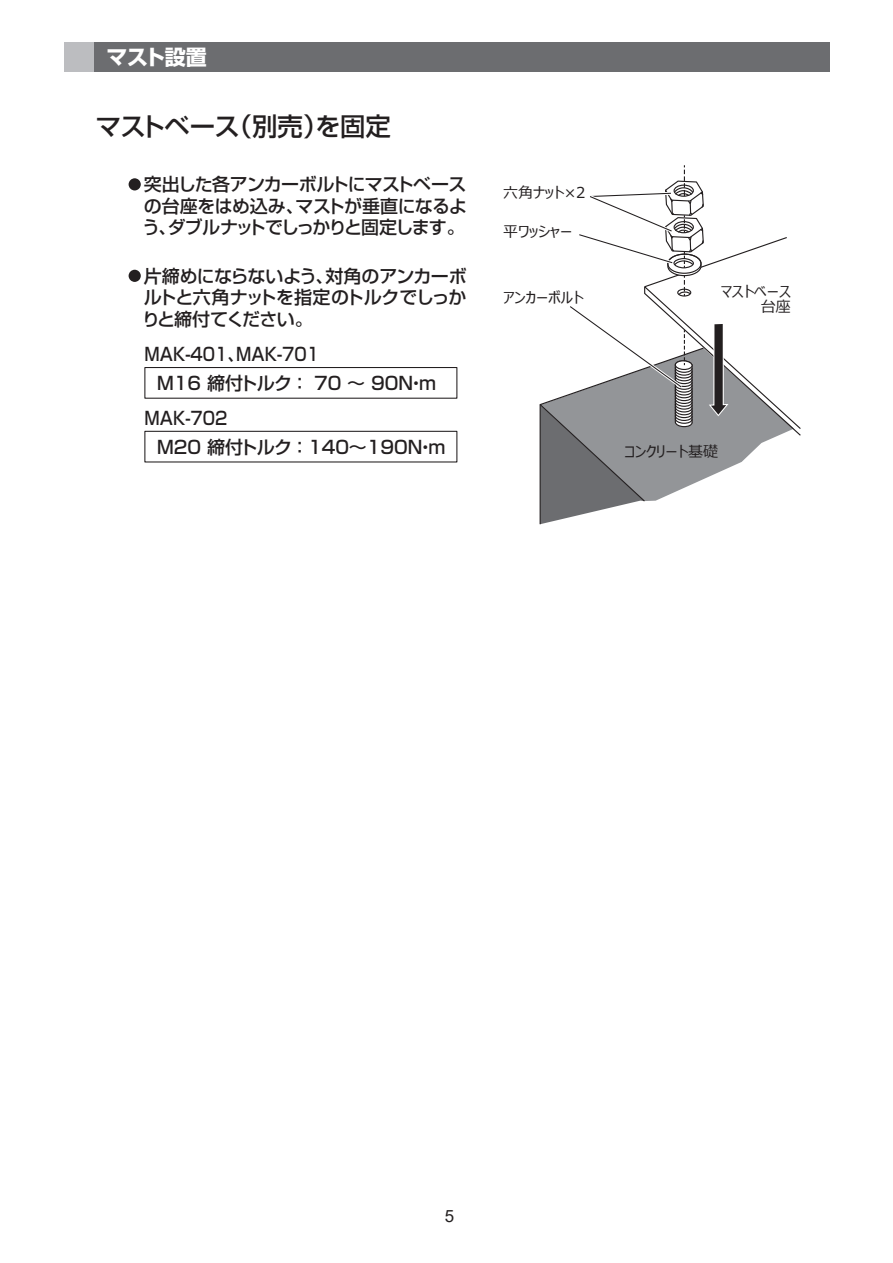
<style>
.page{position:relative;width:893px;height:1263px;background:#fff}
.page>*{position:absolute;margin:0;border:0;box-sizing:border-box;transform-origin:0 0}
.t1{font:500 25.35px "Shin Go Pro";letter-spacing:-.03em;color:#231f20}
.t2{font:700 21px "Shin Go Pro";letter-spacing:-.01em;color:#fff}
.t3{font:500 18px/21.6px "Shin Go Pro";letter-spacing:-.03em;color:#231f20;text-align:justify}
.t4{font:500 18px "Shin Go Pro";color:#231f20}
.t5{font:500 18px "Shin Go Pro";color:#231f20;scale:.9 1}
.t6{font:500 18px "Shin Go Pro";letter-spacing:-.03em;color:#231f20;scale:.9 1}
.t7{font:16.95px "Arial";color:#231f20}
.t8{font:15px/14.9px "Meiryo UI";color:#231f20;text-align:right}
.s1{font-weight:300}
</style>
<div class="page">
<div style="left:64px;top:43px;width:765px;height:29px;background:#6c6d70"></div>
<div style="left:64px;top:43px;width:30px;height:29px;background:#bcbdc0"></div>
<div style="left:125px;top:175px;width:20px;height:19px;border:4px solid #fff;border-radius:50%"></div>
<div style="left:125px;top:266px;width:20px;height:20px;border:4px solid #fff;border-radius:50%"></div>
<div style="left:144px;top:367px;width:313px;height:32px;border:1px solid #231f20"></div>
<div style="left:144px;top:431px;width:313px;height:31px;border:1px solid #231f20"></div>
<svg style="left:539px;top:165px;width:262px;height:359px"></svg>
<p class="t2" style="left:106px;top:40px;width:102px">マスト設置</p>
<h1 class="t1" style="left:96px;top:106px;width:296px">マストベース（別売）を固定</h1>
<p class="t3" style="left:142px;top:171px;width:326px;text-indent:-16px"><span class="s1">●</span>突出した各アンカーボルトにマストベースの台座をはめ込み、マストが垂直になるよう、ダブルナットでしっかりと固定します。</p>
<p class="t3" style="left:142px;top:263px;width:326px;text-indent:-16px"><span class="s1">●</span>片締めにならないよう、対角のアンカーボルトと六角ナットを指定のトルクでしっかりと締付てください。</p>
<p class="t5" style="left:145px;top:339px;width:195px">MAK-401、MAK-701</p>
<p class="t4" style="left:156px;top:368px;width:281px">Ｍ16 締付トルク ： 70 ～ 90N・m</p>
<p class="t6" style="left:145px;top:403px;width:93px">MAK-702</p>
<p class="t4" style="left:156px;top:432px;width:290px">Ｍ20 締付トルク ：140～190N・m</p>
<p class="t8" style="left:503px;top:186px;width:84px">六角ナット×2</p>
<p class="t8" style="left:503px;top:225px;width:71px">平ワッシャー</p>
<p class="t8" style="left:503px;top:291px;width:82px">アンカーボルト</p>
<p class="t8" style="left:721px;top:285px;width:71px">マストベース台座</p>
<p class="t8" style="left:625px;top:445px;width:95px">コンクリート基礎</p>
<p class="t7" style="left:445px;top:1204px;width:11px">5</p>
</div>
